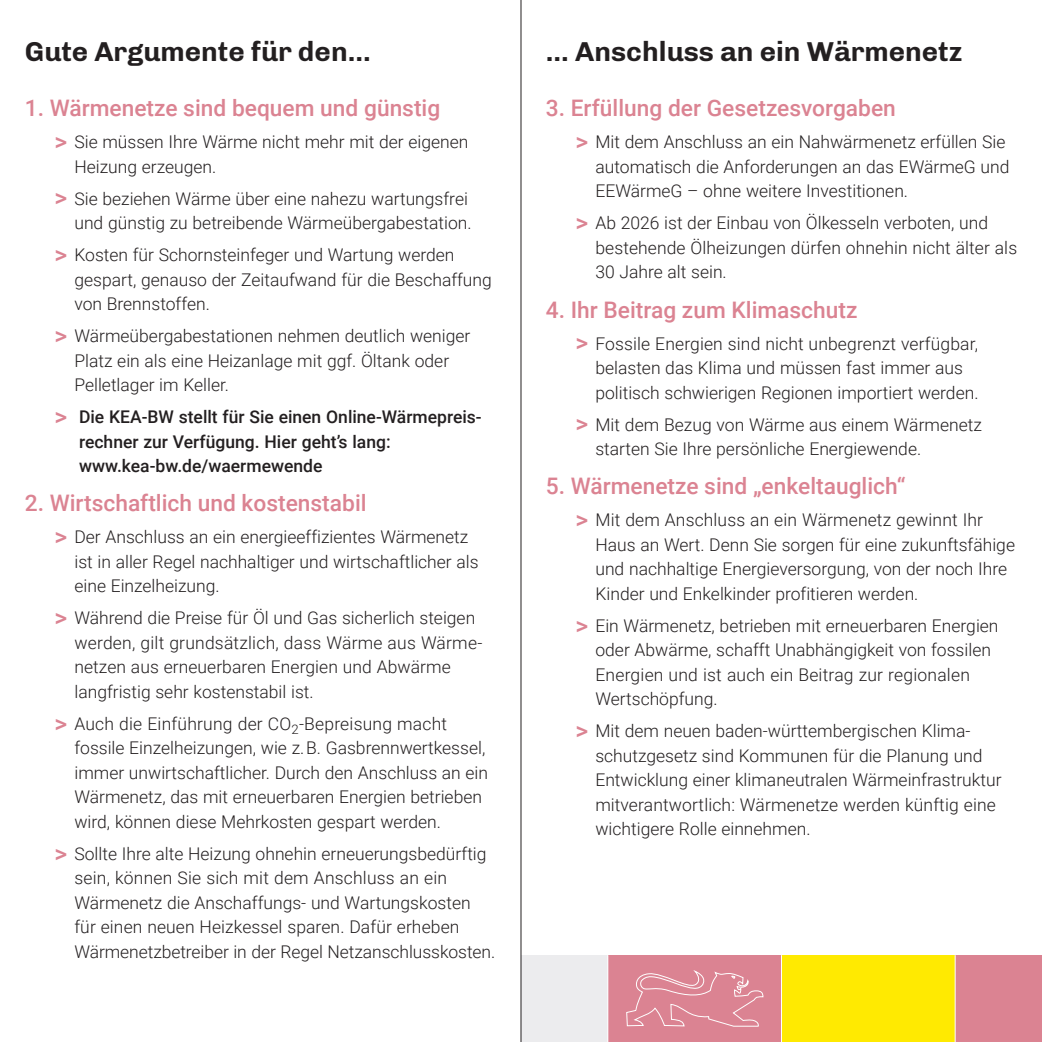
<style>
.page{position:relative;width:1042px;height:1042px;background:#fff}
.page>*{position:absolute;margin:0;border:0;box-sizing:border-box;transform-origin:0 0}
.t1{font:700 28px "Chivo";color:#231f20}
.t2{font:500 22.75px "Roboto";color:#db8392}
.t3{font:300 17.5px/24.5px "Roboto";color:#231f20}
.t4{font:500 17.5px/24.5px "Roboto";color:#231f20}
.s1{font-weight:500;font-size:24.5px;color:#db8392}
.s2{font-size:24.5px;color:#db8392}
</style>
<div class="page">
<div style="left:521px;top:955px;width:87px;height:87px;background:#ececee"></div>
<div style="left:608px;top:955px;width:173px;height:87px;background:#db8392"></div>
<div style="left:781px;top:955px;width:174px;height:87px;background:#ffea01"></div>
<div style="left:955px;top:955px;width:87px;height:87px;background:#db8392"></div>
<svg style="left:626px;top:971px;width:137px;height:55px"></svg>
<hr style="left:607px;top:955px;width:1px;height:87px;background:#fff">
<hr style="left:781px;top:955px;width:1px;height:87px;background:#fff">
<hr style="left:955px;top:955px;width:1px;height:87px;background:#fff">
<hr style="left:521px;top:0;width:1px;height:1042px;background:#231f20">
<h1 class="t1" style="left:25px;top:35px;width:348px">Gute Argumente für den...</h1>
<h1 class="t1" style="left:546px;top:35px;width:418px">... Anschluss an ein Wärmenetz</h1>
<h2 class="t2" style="left:25px;top:92px;width:417px">1. Wärmenetze sind bequem und günstig</h2>
<p class="t3" style="left:74px;top:129px;width:396px;text-indent:-20px"><span class="s1">&gt;</span> Sie müssen Ihre Wärme nicht mehr mit der eigenen<br>Heizung erzeugen.</p>
<p class="t3" style="left:55px;top:186px;width:418px;text-align:right"><span class="s1">&gt;</span> Sie beziehen Wärme über eine nahezu wartungsfrei und günstig zu betreibende Wärmeübergabestation.</p>
<p class="t3" style="left:74px;top:242px;width:419px;text-indent:-20px"><span class="s1">&gt;</span> Kosten für Schornsteinfeger und Wartung werden gespart, genauso der Zeitaufwand für die Beschaffung von Brennstoffen.</p>
<p class="t3" style="left:74px;top:323px;width:397px;text-indent:-20px"><span class="s1">&gt;</span> Wärmeübergabestationen nehmen deutlich weniger<br>Platz ein als eine Heizanlage mit ggf. Öltank oder<br>Pelletlager im Keller.</p>
<p class="t4" style="left:79px;top:404px;width:403px;text-indent:-25px"><span class="s2">&gt;</span> Die KEA-BW stellt für Sie einen Online-Wärmepreis&shy;rechner zur Verfügung. Hier geht’s lang: www.kea-bw.de/waermewende</p>
<h2 class="t2" style="left:25px;top:487px;width:343px">2. Wirtschaftlich und kostenstabil</h2>
<p class="t3" style="left:74px;top:524px;width:406px;text-indent:-20px"><span class="s1">&gt;</span> Der Anschluss an ein energieeffizientes Wärmenetz ist in aller Regel nachhaltiger und wirtschaftlicher als eine Einzelheizung.</p>
<p class="t3" style="left:74px;top:605px;width:408px;text-indent:-20px"><span class="s1">&gt;</span> Während die Preise für Öl und Gas sicherlich steigen werden, gilt grundsätzlich, dass Wärme aus Wärme&shy;netzen aus erneuerbaren Energien und Abwärme langfristig sehr kostenstabil ist.</p>
<p class="t3" style="left:74px;top:711px;width:415px;text-indent:-20px"><span class="s1">&gt;</span> Auch die Einführung der CO<sub>2</sub>-Bepreisung macht fossile Einzelheizungen, wie z. B. Gasbrennwertkessel, immer unwirtschaftlicher. Durch den Anschluss an ein Wärmenetz, das mit erneuerbaren Energien betrieben wird, können diese Mehrkosten gespart werden.</p>
<p class="t3" style="left:74px;top:841px;width:422px;text-indent:-20px"><span class="s1">&gt;</span> Sollte Ihre alte Heizung ohnehin erneuerungsbedürftig sein, können Sie sich mit dem Anschluss an ein Wärmenetz die Anschaffungs- und Wartungskosten für einen neuen Heizkessel sparen. Dafür erheben Wärmenetzbetreiber in der Regel Netzanschlusskosten.</p>
<h2 class="t2" style="left:546px;top:92px;width:352px">3. Erfüllung der Gesetzesvorgaben</h2>
<p class="t3" style="left:595px;top:129px;width:416px;text-indent:-20px"><span class="s1">&gt;</span> Mit dem Anschluss an ein Nahwärmenetz erfüllen Sie automatisch die Anforderungen an das EWärmeG und<br>EEWärmeG – ohne weitere Investitionen.</p>
<p class="t3" style="left:595px;top:210px;width:423px;text-indent:-20px"><span class="s1">&gt;</span> Ab 2026 ist der Einbau von Ölkesseln verboten, und bestehende Ölheizungen dürfen ohnehin nicht älter als<br>30 Jahre alt sein.</p>
<h2 class="t2" style="left:546px;top:294px;width:313px">4. Ihr Beitrag zum Klimaschutz</h2>
<p class="t3" style="left:595px;top:330px;width:385px;text-indent:-20px"><span class="s1">&gt;</span> Fossile Energien sind nicht unbegrenzt verfügbar, belasten das Klima und müssen fast immer aus politisch schwierigen Regionen importiert werden.</p>
<p class="t3" style="left:595px;top:411px;width:388px;text-indent:-20px"><span class="s1">&gt;</span> Mit dem Bezug von Wärme aus einem Wärmenetz starten Sie Ihre persönliche Energiewende.</p>
<h2 class="t2" style="left:546px;top:470px;width:361px">5. Wärmenetze sind „enkeltauglich“</h2>
<p class="t3" style="left:595px;top:507px;width:421px;text-indent:-20px"><span class="s1">&gt;</span> Mit dem Anschluss an ein Wärmenetz gewinnt Ihr Haus an Wert. Denn Sie sorgen für eine zukunftsfähige und nachhaltige Energieversorgung, von der noch Ihre Kinder und Enkelkinder profitieren werden.</p>
<p class="t3" style="left:595px;top:613px;width:405px;text-indent:-20px"><span class="s1">&gt;</span> Ein Wärmenetz, betrieben mit erneuerbaren Energien oder Abwärme, schafft Unabhängigkeit von fossilen Energien und ist auch ein Beitrag zur regionalen Wertschöpfung.</p>
<p class="t3" style="left:595px;top:718px;width:408px;text-indent:-20px"><span class="s1">&gt;</span> Mit dem neuen baden-württembergischen Klima&shy;schutzgesetz sind Kommunen für die Planung und Entwicklung einer klimaneutralen Wärmeinfrastruktur mitverantwortlich: Wärmenetze werden künftig eine wichtigere Rolle einnehmen.</p>
</div>
